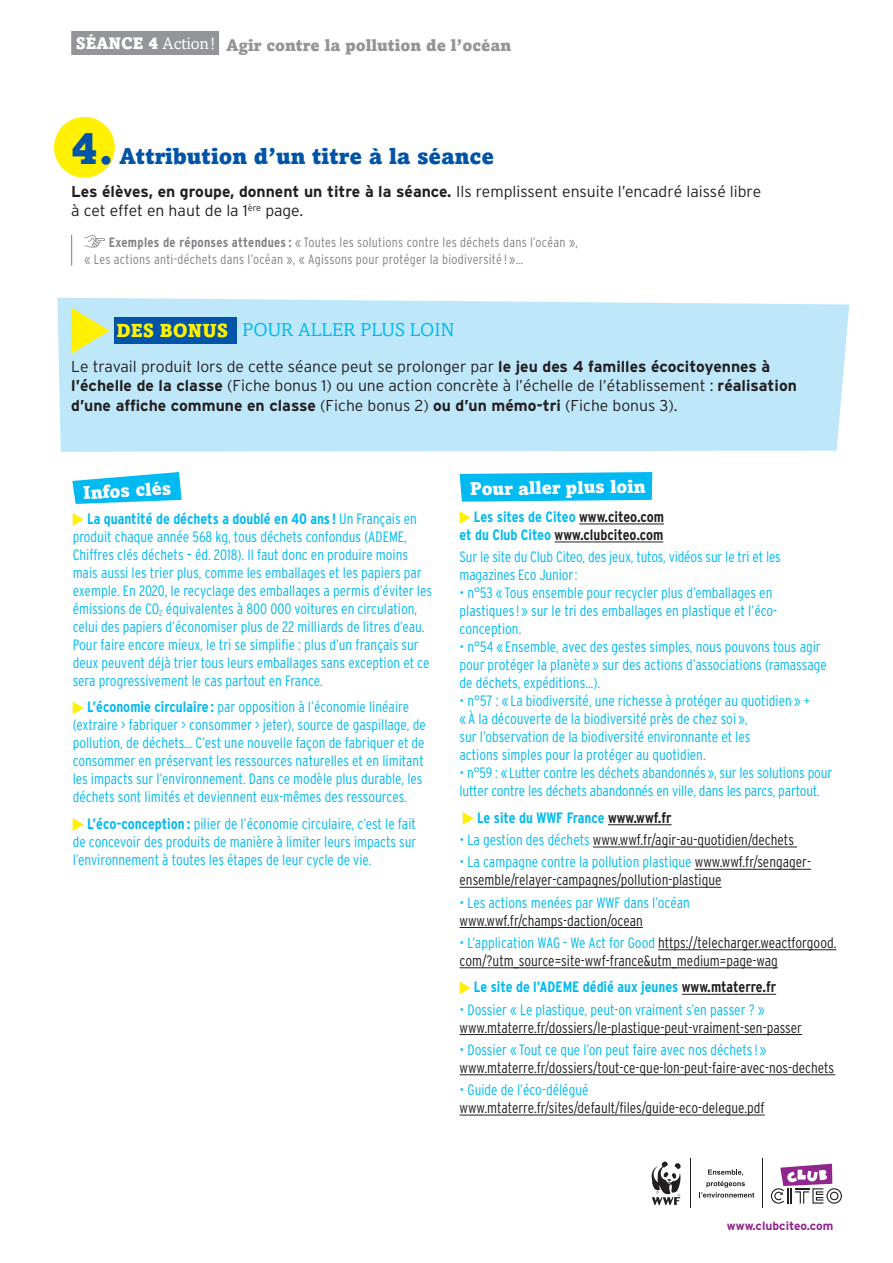
<style>
.page{position:relative;width:893px;height:1263px;background:#fff}
.page>*{position:absolute;margin:0;border:0;box-sizing:border-box;transform-origin:0 0}
.t1{font:900 22.5px "Amasis MT Std";color:#0154a6}
.t2{font:18.75px "Amasis MT Std";color:#00baf1}
.t3{font:900 18.3px "Amasis MT Std";color:#fff}
.t4{font:900 18.15px "Amasis MT Std";color:#fff}
.t5{font:900 16.5px "Amasis MT Std";color:#939598}
.t6{font:300 15.75px/19.5px "Interstate";color:#231f20}
.t7{font:300 condensed 15px/18px "Interstate";color:#00baf1}
.t8{font:300 condensed 15px/18px "Interstate";color:#231f20}
.t9{font:700 condensed 15px "Interstate";color:#00baf1}
.t10{font:700 condensed 15px/18px "Interstate";color:#231f20;text-align:right}
.t11{font:300 condensed 13.5px/16.5px "Interstate";letter-spacing:.02em;color:#808285}
.t12{font:700 12px "Interstate";color:#90268f}
.s1{color:#fff}
.s2{font-weight:400;color:#fff}
.s3{font-size:45px}
.s4{font-weight:700}
.s5{font-weight:900;color:#fff101}
.s6{color:#00baf1}
.s7{color:#231f20}
</style>
<div class="page">
<div style="left:54px;top:117px;width:61px;height:61px;background:#fff101;border-radius:50%"></div>
<div style="left:57px;top:298px;width:792px;height:154px;background:#bee7fa"></div>
<svg style="left:71px;top:308px;width:38px;height:46px;background:#deec7b"></svg>
<div style="left:114px;top:318px;width:122px;height:26px;background:#0154a6"></div>
<svg style="left:73px;top:513px;width:11px;height:13px"></svg>
<svg style="left:73px;top:701px;width:11px;height:13px"></svg>
<svg style="left:73px;top:818px;width:11px;height:13px"></svg>
<hr style="left:579px;top:524px;width:85px;height:1px;background:#231f20">
<hr style="left:555px;top:542px;width:108px;height:1px;background:#231f20">
<hr style="left:608px;top:824px;width:64px;height:1px;background:#231f20">
<hr style="left:593px;top:847px;width:204px;height:1px;background:#231f20">
<hr style="left:695px;top:869px;width:116px;height:1px;background:#231f20">
<hr style="left:460px;top:887px;width:262px;height:1px;background:#231f20">
<hr style="left:460px;top:927px;width:183px;height:1px;background:#231f20">
<hr style="left:658px;top:949px;width:178px;height:1px;background:#231f20">
<hr style="left:460px;top:967px;width:318px;height:1px;background:#231f20">
<hr style="left:682px;top:994px;width:94px;height:1px;background:#231f20">
<hr style="left:460px;top:1034px;width:342px;height:1px;background:#231f20">
<hr style="left:460px;top:1074px;width:375px;height:1px;background:#231f20">
<hr style="left:460px;top:1115px;width:305px;height:1px;background:#231f20">
<svg style="left:460px;top:511px;width:10px;height:13px"></svg>
<svg style="left:463px;top:812px;width:11px;height:13px"></svg>
<svg style="left:460px;top:981px;width:10px;height:13px"></svg>
<svg style="left:460px;top:472px;width:192px;height:30px;background:#13bff2"></svg>
<svg style="left:72px;top:472px;width:110px;height:32px"></svg>
<hr style="left:690px;top:1158px;width:1px;height:49px;background:#231f20">
<hr style="left:762px;top:1158px;width:1px;height:49px;background:#231f20">
<svg style="left:651px;top:1161px;width:30px;height:44px"></svg>
<svg style="left:699px;top:1169px;width:55px;height:28px"></svg>
<svg style="left:771px;top:1164px;width:71px;height:40px"></svg>
<div style="left:71px;top:31px;width:148px;height:24px;background:#939598"></div>
<hr style="left:71px;top:235px;width:1px;height:31px;background:#808285">
<svg style="left:84px;top:235px;width:21px;height:12px"></svg>
<p class="t5" style="left:76px;top:35px;width:437px"><span class="s1">SÉANCE 4</span> <span class="s2">Action!</span> Agir contre la pollution de l’océan</p>
<h1 class="t1" style="left:71px;top:142px;width:424px"><span class="s3">4.</span> Attribution d’un titre à la séance</h1>
<p class="t6" style="left:71px;top:181px;width:691px"><span class="s4">Les élèves, en groupe, donnent un titre à la séance.</span> Ils remplissent ensuite l’encadré laissé libre à cet effet en haut de la 1<sup>ère</sup> page.</p>
<p class="t11" style="left:84px;top:234px;width:495px;text-indent:24px"><span class="s4">Exemples de réponses attendues :</span> « Toutes les solutions contre les déchets dans l’océan », « Les actions anti-déchets dans l’océan », « Agissons pour protéger la biodiversité ! »…</p>
<p class="t2" style="left:116px;top:319px;width:339px"><span class="s5">DES BONUS</span> POUR ALLER PLUS LOIN</p>
<p class="t6" style="left:71px;top:356px;width:727px">Le travail produit lors de cette séance peut se prolonger par <span class="s4">le jeu des 4 familles écocitoyennes à l’échelle de la classe</span> (Fiche bonus 1) ou une action concrète à l’échelle de l’établissement : <span class="s4">réalisation d’une affiche commune en classe</span> (Fiche bonus 2) <span class="s4">ou d’un mémo-tri</span> (Fiche bonus 3).</p>
<p class="t3" style="left:83px;top:481px;width:89px;rotate:-3deg">Infos clés</p>
<p class="t7" style="left:73px;top:509px;width:361px;text-indent:14px"><span class="s4">La quantité de déchets a doublé en 40 ans !</span> Un Français en produit chaque année 568 kg, tous déchets confondus (ADEME, Chiffres clés déchets – éd. 2018). Il faut donc en produire moins mais aussi les trier plus, comme les emballages et les papiers par exemple. En 2020, le recyclage des emballages a permis d’éviter les émissions de CO<sub>2</sub> équivalentes à 800 000 voitures en circulation, celui des papiers d’économiser plus de 22 milliards de litres d’eau.<br>Pour faire encore mieux, le tri se simplifie : plus d’un français sur deux peuvent déjà trier tous leurs emballages sans exception et ce sera progressivement le cas partout en France.</p>
<p class="t7" style="left:73px;top:698px;width:355px;text-indent:14px"><span class="s4">L’économie circulaire :</span> par opposition à l’économie linéaire (extraire &gt; fabriquer &gt; consommer &gt; jeter), source de gaspillage, de pollution, de déchets... C’est une nouvelle façon de fabriquer et de consommer en préservant les ressources naturelles et en limitant les impacts sur l’environnement. Dans ce modèle plus durable, les déchets sont limités et deviennent eux-mêmes des ressources.</p>
<p class="t7" style="left:73px;top:814px;width:345px;text-align:justify;text-indent:14px"><span class="s4">L’éco-conception :</span> pilier de l’économie circulaire, c’est le fait de concevoir des produits de manière à limiter leurs impacts sur l’environnement à toutes les étapes de leur cycle de vie.</p>
<p class="t4" style="left:470px;top:478px;width:177px;rotate:-1deg">Pour aller plus loin</p>
<p class="t10" style="left:460px;top:508px;width:206px"><span class="s6">Les sites de Citeo</span> www.citeo.com <span class="s6">et du Club Citeo</span> www.clubciteo.com</p>
<p class="t7" style="left:460px;top:548px;width:323px">Sur le site du Club Citeo, des jeux, tutos, vidéos sur le tri et les magazines Eco Junior:</p>
<p class="t7" style="left:460px;top:584px;width:319px">• n°53 « Tous ensemble pour recycler plus d’emballages en plastiques! » sur le tri des emballages en plastique et l’éco&shy;conception.</p>
<p class="t7" style="left:460px;top:638px;width:369px">• n°54 « Ensemble, avec des gestes simples, nous pouvons tous agir pour protéger la planète » sur des actions d’associations (ramassage de déchets, expéditions…).</p>
<p class="t7" style="left:460px;top:692px;width:352px">• n°57 : « La biodiversité, une richesse à protéger au quotidien » + « À la découverte de la biodiversité près de chez soi »,<br>sur l’observation de la biodiversité environnante et les<br>actions simples pour la protéger au quotidien.</p>
<p class="t7" style="left:460px;top:764px;width:374px">• n°59 : «Lutter contre les déchets abandonnés», sur les solutions pour lutter contre les déchets abandonnés en ville, dans les parcs, partout.</p>
<p class="t9" style="left:477px;top:809px;width:196px">Le site du WWF France <span class="s7">www.wwf.fr</span></p>
<p class="t8" style="left:460px;top:830px;width:336px"><span class="s6">• La gestion des déchets</span> www.wwf.fr/agir-au-quotidien/dechets</p>
<p class="t8" style="left:460px;top:853px;width:353px"><span class="s6">• La campagne contre la pollution plastique</span> www.wwf.fr/sengager&shy;ensemble/relayer-campagnes/pollution-plastique</p>
<p class="t7" style="left:460px;top:893px;width:232px">• Les actions menées par WWF dans l’océan</p>
<p class="t8" style="left:460px;top:911px;width:185px">www.wwf.fr/champs-daction/ocean</p>
<p class="t8" style="left:460px;top:933px;width:378px"><span class="s6">• L’application WAG - We Act for Good</span> https://telecharger.weactforgood. com/?utm_source=site-wwf-france&amp;utm_medium=page-wag</p>
<p class="t9" style="left:474px;top:979px;width:304px">Le site de l’ADEME dédié aux jeunes <span class="s7">www.mtaterre.fr</span></p>
<p class="t7" style="left:460px;top:1000px;width:307px">• Dossier « Le plastique, peut-on vraiment s’en passer ? »</p>
<p class="t8" style="left:460px;top:1018px;width:344px">www.mtaterre.fr/dossiers/le-plastique-peut-vraiment-sen-passer</p>
<p class="t7" style="left:460px;top:1040px;width:308px">• Dossier « Tout ce que l’on peut faire avec nos déchets! »</p>
<p class="t8" style="left:460px;top:1058px;width:376px">www.mtaterre.fr/dossiers/tout-ce-que-lon-peut-faire-avec-nos-dechets</p>
<p class="t7" style="left:460px;top:1080px;width:130px">• Guide de l’éco-délégué</p>
<p class="t8" style="left:460px;top:1098px;width:307px">www.mtaterre.fr/sites/default/files/guide-eco-delegue.pdf</p>
<p class="t12" style="left:727px;top:1219px;width:108px">www.clubciteo.com</p>
</div>
